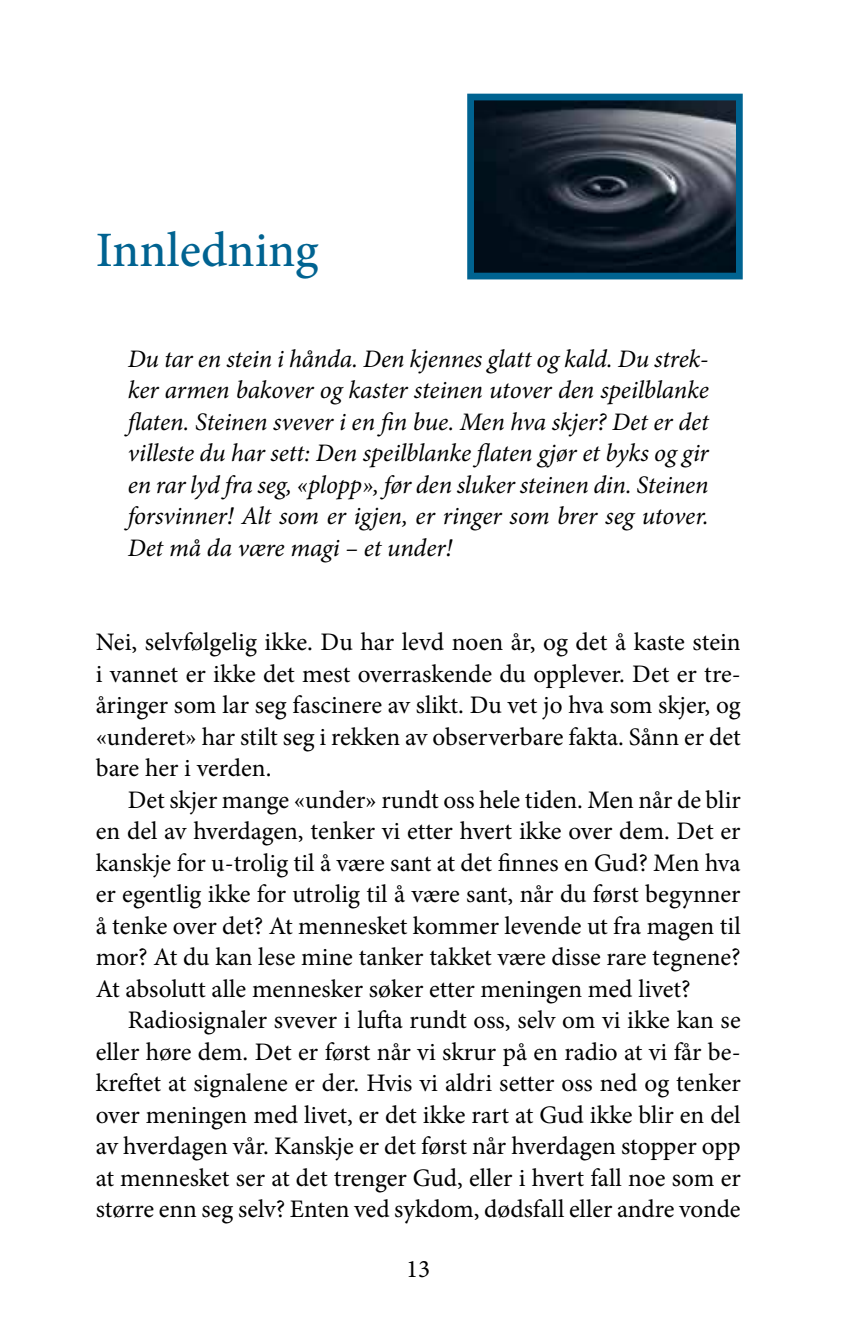
<style>
.page{position:relative;width:862px;height:1340px;background:#fff}
.page>*{position:absolute;margin:0;border:0;box-sizing:border-box;transform-origin:0 0}
.t1{font:500 49.5px "Minion Pro";color:#006391}
.t2{font:25.2px/31.5px "Minion Pro";color:#000;text-align:justify}
.t3{font:italic 25.2px/31.5px "Minion Pro";letter-spacing:-.005em;color:#000;text-align:justify}
</style>
<div class="page">
<img style="left:475px;top:102px;width:259px;height:169px">
<div style="left:467px;top:94px;width:275px;height:185px;border:7px solid #006391"></div>
<h1 class="t1" style="left:96px;top:217px;width:224px">Innledning</h1>
<p class="t3" style="left:128px;top:343px;width:582px">Du tar en stein i hånda. Den kjennes glatt og kald. Du strek&shy;ker armen bakover og kaster steinen utover den speilblanke flaten. Steinen svever i en fin bue. Men hva skjer? Det er det villeste du har sett: Den speilblanke flaten gjør et byks og gir en rar lyd fra seg, «plopp», før den sluker steinen din. Steinen forsvinner! Alt som er igjen, er ringer som brer seg utover.<br>Det må da være magi – et under!</p>
<p class="t2" style="left:96px;top:626px;width:646px">Nei, selvfølgelig ikke. Du har levd noen år, og det å kaste stein i vannet er ikke det mest overraskende du opplever. Det er tre&shy;åringer som lar seg fascinere av slikt. Du vet jo hva som skjer, og «underet» har stilt seg i rekken av observerbare fakta. Sånn er det bare her i verden.</p>
<p class="t2" style="left:96px;top:784px;width:646px;text-indent:32px">Det skjer mange «under» rundt oss hele tiden. Men når de blir en del av hverdagen, tenker vi etter hvert ikke over dem. Det er kanskje for u-trolig til å være sant at det finnes en Gud? Men hva er egentlig ikke for utrolig til å være sant, når du først begynner å tenke over det? At mennesket kommer levende ut fra magen til mor? At du kan lese mine tanker takket være disse rare tegnene?<br>At absolutt alle mennesker søker etter meningen med livet?</p>
<p class="t2" style="left:96px;top:1004px;width:646px;text-indent:32px">Radiosignaler svever i lufta rundt oss, selv om vi ikke kan se eller høre dem. Det er først når vi skrur på en radio at vi får be&shy;kreftet at signalene er der. Hvis vi aldri setter oss ned og tenker over meningen med livet, er det ikke rart at Gud ikke blir en del av hverdagen vår. Kanskje er det først når hverdagen stopper opp at mennesket ser at det trenger Gud, eller i hvert fall noe som er større enn seg selv? Enten ved sykdom, dødsfall eller andre vonde</p>
<p class="t2" style="left:406px;top:1253px;width:26px">13</p>
</div>
